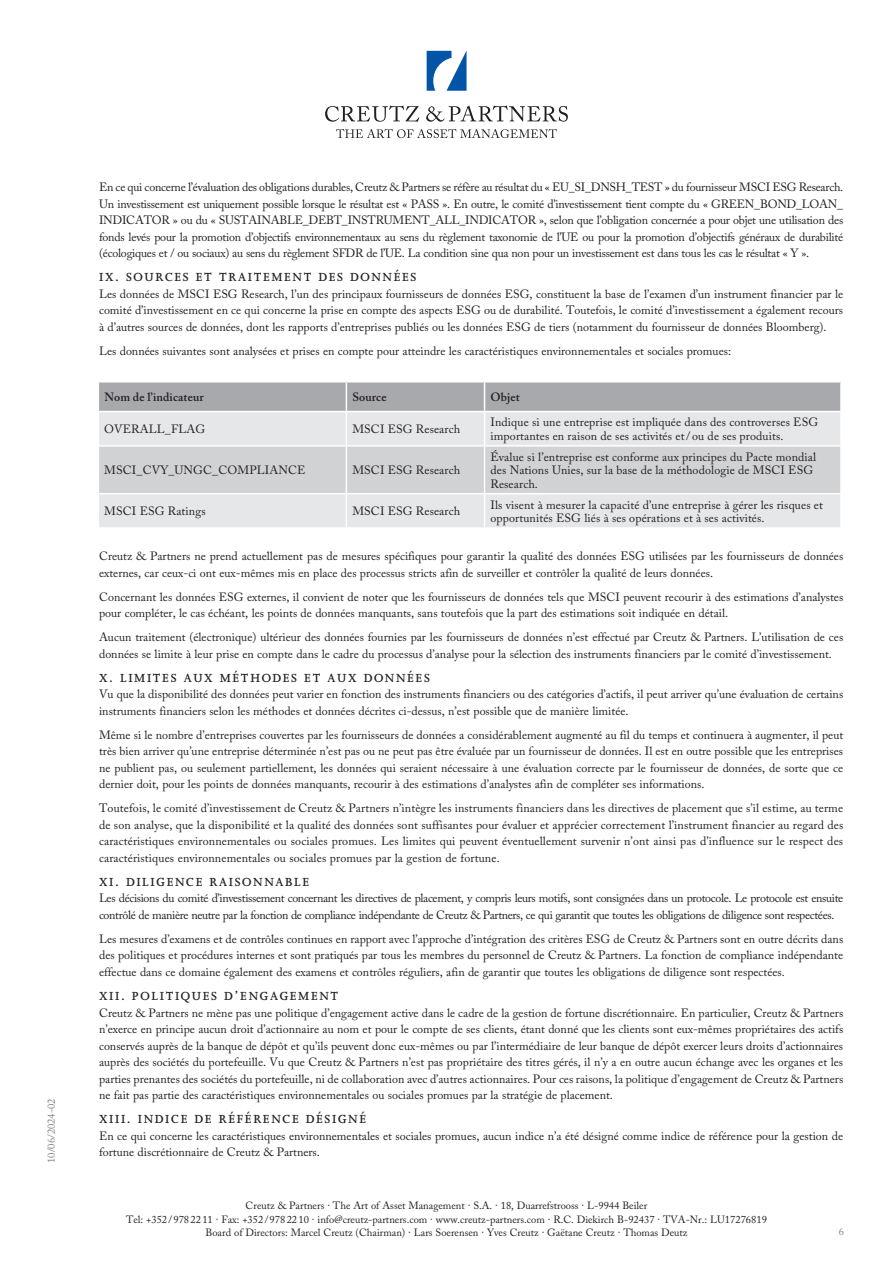
<style>
.page{position:relative;width:893px;height:1263px;background:#fff}
.page>*{position:absolute;margin:0;border:0;box-sizing:border-box;transform-origin:0 0}
.t1{font:600 13.5px "Joanna MT Pro";letter-spacing:.12em;color:#231f20}
.t2{font:12px/16.5px "Adobe Caslon Pro";color:#231f20}
.t3{font:12px/16.5px "Adobe Caslon Pro";letter-spacing:-.03em;color:#231f20}
.t4{font:600 12px "Adobe Caslon Pro";letter-spacing:.01em;color:#231f20}
.t5{font:10.5px/13.5px "Adobe Caslon Pro";color:#231f20;text-align:center}
.t6{font:10.5px "Adobe Caslon Pro";color:#808285}
</style>
<div class="page">
<svg style="left:427px;top:51px;width:40px;height:40px"></svg>
<svg style="left:325px;top:105px;width:94px;height:17px"></svg>
<svg style="left:426px;top:105px;width:142px;height:17px"></svg>
<svg style="left:336px;top:129px;width:221px;height:9px"></svg>
<div style="left:99px;top:412px;width:741px;height:115px;background:#e6e7e9"></div>
<div style="left:99px;top:447px;width:741px;height:46px;background:#d1d2d4"></div>
<hr style="left:346px;top:412px;width:1px;height:33px;background:#fff">
<hr style="left:484px;top:412px;width:1px;height:33px;background:#fff">
<hr style="left:346px;top:447px;width:1px;height:46px;background:#fff">
<hr style="left:484px;top:447px;width:1px;height:46px;background:#fff">
<hr style="left:346px;top:494px;width:1px;height:33px;background:#fff">
<hr style="left:484px;top:494px;width:1px;height:33px;background:#fff">
<svg style="left:98px;top:382px;width:742px;height:29px;background:#aaabaf"></svg>
<hr style="left:98px;top:445px;width:248px;height:2px;background:#fff">
<hr style="left:346px;top:445px;width:139px;height:2px;background:#fff">
<hr style="left:485px;top:445px;width:357px;height:2px;background:#fff">
<hr style="left:98px;top:493px;width:248px;height:1px;background:#fff">
<hr style="left:346px;top:493px;width:139px;height:1px;background:#fff">
<hr style="left:485px;top:493px;width:357px;height:1px;background:#fff">
<p class="t6" style="left:45px;top:1163px;width:66px;rotate:-90deg">10/06/2024-02</p>
<p class="t2" style="left:99px;top:179px;width:746px;text-align:justify">En ce qui concerne l’évaluation des obligations durables, Creutz &amp; Partners se réfère au résultat du « EU_SI_DNSH_TEST » du fournisseur MSCI ESG Research.<br>Un investissement est uniquement possible lorsque le résultat est « PASS ». En outre, le comité d’investissement tient compte du « GREEN_BOND_LOAN_ INDICATOR » ou du « SUSTAINABLE_DEBT_INSTRUMENT_ALL_INDICATOR », selon que l’obligation concernée a pour objet une utilisation des fonds levés pour la promotion d’objectifs environnementaux au sens du règlement taxonomie de l’UE ou pour la promotion d’objectifs généraux de durabilité (écologiques et / ou sociaux) au sens du règlement SFDR de l’UE. La condition sine qua non pour un investissement est dans tous les cas le résultat « Y ».</p>
<p class="t1" style="left:99px;top:269px;width:319px">IX. SOURCES ET TRAITEMENT DES DONNÉES</p>
<p class="t2" style="left:99px;top:285px;width:746px;text-align:justify">Les données de MSCI ESG Research, l’un des principaux fournisseurs de données ESG, constituent la base de l’examen d’un instrument financier par le comité d’investissement en ce qui concerne la prise en compte des aspects ESG ou de durabilité. Toutefois, le comité d’investissement a également recours à d’autres sources de données, dont les rapports d’entreprises publiés ou les données ESG de tiers (notamment du fournisseur de données Bloomberg).</p>
<p class="t2" style="left:99px;top:342px;width:633px">Les données suivantes sont analysées et prises en compte pour atteindre les caractéristiques environnementales et sociales promues:</p>
<p class="t4" style="left:104px;top:390px;width:101px">Nom de l’indicateur</p>
<p class="t4" style="left:352px;top:390px;width:36px">Source</p>
<p class="t4" style="left:491px;top:390px;width:31px">Objet</p>
<p class="t2" style="left:104px;top:421px;width:102px">OVERALL_FLAG</p>
<p class="t2" style="left:352px;top:421px;width:109px">MSCI ESG Research</p>
<p class="t2" style="left:490px;top:415px;width:329px;line-height:13.5px">Indique si une entreprise est impliquée dans des controverses ESG importantes en raison de ses activités et/ ou de ses produits.</p>
<p class="t2" style="left:104px;top:462px;width:203px">MSCI_CVY_UNGC_COMPLIANCE</p>
<p class="t2" style="left:352px;top:462px;width:109px">MSCI ESG Research</p>
<p class="t2" style="left:490px;top:450px;width:327px;line-height:13.5px">Évalue si l’entreprise est conforme aux principes du Pacte mondial des Nations Unies, sur la base de la méthodologie de MSCI ESG<br>Research.</p>
<p class="t2" style="left:104px;top:503px;width:103px">MSCI ESG Ratings</p>
<p class="t2" style="left:352px;top:503px;width:109px">MSCI ESG Research</p>
<p class="t2" style="left:490px;top:498px;width:334px;line-height:13.5px">Ils visent à mesurer la capacité d’une entreprise à gérer les risques et opportunités ESG liés à ses opérations et à ses activités.</p>
<p class="t2" style="left:99px;top:548px;width:746px">Creutz &amp; Partners ne prend actuellement pas de mesures spécifiques pour garantir la qualité des données ESG utilisées par les fournisseurs de données externes, car ceux-ci ont eux-mêmes mis en place des processus stricts afin de surveiller et contrôler la qualité de leurs données.</p>
<p class="t2" style="left:99px;top:588px;width:746px">Concernant les données ESG externes, il convient de noter que les fournisseurs de données tels que MSCI peuvent recourir à des estimations d’analystes pour compléter, le cas échéant, les points de données manquants, sans toutefois que la part des estimations soit indiquée en détail.</p>
<p class="t2" style="left:99px;top:629px;width:746px">Aucun traitement (électronique) ultérieur des données fournies par les fournisseurs de données n’est effectué par Creutz &amp; Partners. L’utilisation de ces données se limite à leur prise en compte dans le cadre du processus d’analyse pour la sélection des instruments financiers par le comité d’investissement.</p>
<p class="t1" style="left:99px;top:670px;width:332px">X. LIMITES AUX MÉTHODES ET AUX DONNÉES</p>
<p class="t2" style="left:99px;top:686px;width:746px">Vu que la disponibilité des données peut varier en fonction des instruments financiers ou des catégories d’actifs, il peut arriver qu’une évaluation de certains instruments financiers selon les méthodes et données décrites ci-dessus, n’est possible que de manière limitée.</p>
<p class="t2" style="left:99px;top:726px;width:746px;text-align:justify">Même si le nombre d’entreprises couvertes par les fournisseurs de données a considérablement augmenté au fil du temps et continuera à augmenter, il peut très bien arriver qu’une entreprise déterminée n’est pas ou ne peut pas être évaluée par un fournisseur de données. Il est en outre possible que les entreprises ne publient pas, ou seulement partiellement, les données qui seraient nécessaire à une évaluation correcte par le fournisseur de données, de sorte que ce dernier doit, pour les points de données manquants, recourir à des estimations d’analystes afin de compléter ses informations.</p>
<p class="t2" style="left:99px;top:800px;width:746px;text-align:justify">Toutefois, le comité d’investissement de Creutz &amp; Partners n’intègre les instruments financiers dans les directives de placement que s’il estime, au terme de son analyse, que la disponibilité et la qualité des données sont suffisantes pour évaluer et apprécier correctement l’instrument financier au regard des caractéristiques environnementales ou sociales promues. Les limites qui peuvent éventuellement survenir n’ont ainsi pas d’influence sur le respect des caractéristiques environnementales ou sociales promues par la gestion de fortune.</p>
<p class="t1" style="left:99px;top:874px;width:212px">XI. DILIGENCE RAISONNABLE</p>
<p class="t3" style="left:99px;top:890px;width:746px">Les décisions du comité d’investissement concernant les directives de placement, y compris leurs motifs, sont consignées dans un protocole. Le protocole est ensuite contrôlé de manière neutre par la fonction de compliance indépendante de Creutz &amp; Partners, ce qui garantit que toutes les obligations de diligence sont respectées.</p>
<p class="t2" style="left:99px;top:930px;width:746px;text-align:justify">Les mesures d’examens et de contrôles continues en rapport avec l’approche d’intégration des critères ESG de Creutz &amp; Partners sont en outre décrits dans des politiques et procédures internes et sont pratiqués par tous les membres du personnel de Creutz &amp; Partners. La fonction de compliance indépendante effectue dans ce domaine également des examens et contrôles réguliers, afin de garantir que toutes les obligations de diligence sont respectées.</p>
<p class="t1" style="left:99px;top:988px;width:241px">XII. POLITIQUES D’ENGAGEMENT</p>
<p class="t2" style="left:99px;top:1004px;width:746px;text-align:justify">Creutz &amp; Partners ne mène pas une politique d’engagement active dans le cadre de la gestion de fortune discrétionnaire. En particulier, Creutz &amp; Partners n’exerce en principe aucun droit d’actionnaire au nom et pour le compte de ses clients, étant donné que les clients sont eux-mêmes propriétaires des actifs conservés auprès de la banque de dépôt et qu’ils peuvent donc eux-mêmes ou par l’intermédiaire de leur banque de dépôt exercer leurs droits d’actionnaires auprès des sociétés du portefeuille. Vu que Creutz &amp; Partners n’est pas propriétaire des titres gérés, il n’y a en outre aucun échange avec les organes et les parties prenantes des sociétés du portefeuille, ni de collaboration avec d’autres actionnaires. Pour ces raisons, la politique d’engagement de Creutz &amp; Partners ne fait pas partie des caractéristiques environnementales ou sociales promues par la stratégie de placement.</p>
<p class="t1" style="left:99px;top:1111px;width:269px">XIII. INDICE DE RÉFÉRENCE DÉSIGNÉ</p>
<p class="t2" style="left:99px;top:1127px;width:745px">En ce qui concerne les caractéristiques environnementales et sociales promues, aucun indice n’a été désigné comme indice de référence pour la gestion de fortune discrétionnaire de Creutz &amp; Partners.</p>
<p class="t5" style="left:126px;top:1199px;width:642px">Creutz &amp; Partners · The Art of Asset Management · S.A. · 18, Duarrefstrooss · L-9944 Beiler<br>Tel: +352 / 9782211 · Fax: +352/ 978 22 10 · info@creutz-partners.com · www.creutz-partners.com · R.C. Diekirch B-92437 · TVA-Nr.: LU17276819<br>Board of Directors: Marcel Creutz (Chairman) · Lars Soerensen · Yves Creutz · Gaëtane Creutz · Thomas Deutz</p>
<p class="t6" style="left:839px;top:1226px;width:7px">6</p>
</div>
